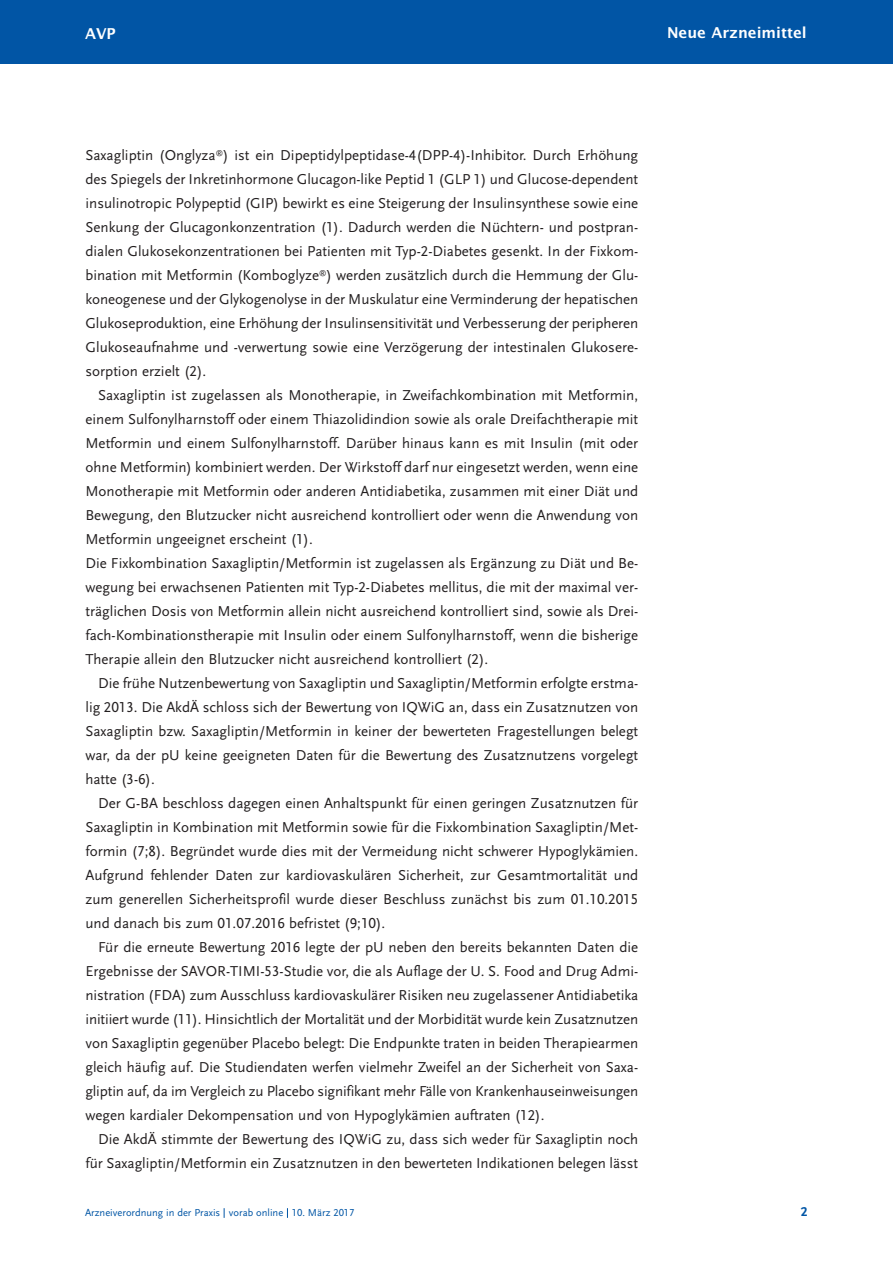
<style>
.page{position:relative;width:893px;height:1263px;background:#fff}
.page>*{position:absolute;margin:0;border:0;box-sizing:border-box;transform-origin:0 0}
.t1{font:15px/24px "Scala Sans LF";color:#231f20;text-align:justify}
.t2{font:600 15px "Lucida Sans";color:#fff}
.t3{font:700 13.5px "Scala Sans LF";color:#0155a5}
.t4{font:10.5px "Scala Sans LF";color:#0155a5}
</style>
<div class="page">
<div style="left:0;top:0;width:892px;height:64px;background:#0155a5"></div>
<p class="t2" style="left:85px;top:25px;width:32px">AVP</p>
<p class="t2" style="left:667px;top:24px;width:141px">Neue Arzneimittel</p>
<p class="t1" style="left:85px;top:143px;width:554px">Saxagliptin (Onglyza<sup>®</sup>) ist ein Dipeptidylpeptidase-4(DPP-4)-Inhibitor. Durch Erhöhung des Spiegels der Inkretinhormone Glucagon-like Peptid 1 (GLP 1) und Glucose-dependent insulinotropic Polypeptid (GIP) bewirkt es eine Steigerung der Insulinsynthese sowie eine Senkung der Glucagonkonzentration (1). Dadurch werden die Nüchtern- und postpran&shy;dialen Glukosekonzentrationen bei Patienten mit Typ-2-Diabetes gesenkt. In der Fixkom&shy;bination mit Metformin (Komboglyze<sup>®</sup>) werden zusätzlich durch die Hemmung der Glu&shy;koneogenese und der Glykogenolyse in der Muskulatur eine Verminderung der hepatischen Glukoseproduktion, eine Erhöhung der Insulinsensitivität und Verbesserung der peripheren Glukoseaufnahme und -verwertung sowie eine Verzögerung der intestinalen Glukosere&shy;sorption erzielt (2).</p>
<p class="t1" style="left:85px;top:383px;width:554px;text-align:left;text-indent:13px">Saxagliptin ist zugelassen als Monotherapie, in Zweifachkombination mit Metformin, einem Sulfonylharnstoff oder einem Thiazolidindion sowie als orale Dreifachtherapie mit Metformin und einem Sulfonylharnstoff. Darüber hinaus kann es mit Insulin (mit oder ohne Metformin) kombiniert werden. Der Wirkstoff darf nur eingesetzt werden, wenn eine Monotherapie mit Metformin oder anderen Antidiabetika, zusammen mit einer Diät und Bewegung, den Blutzucker nicht ausreichend kontrolliert oder wenn die Anwendung von Metformin ungeeignet erscheint (1).<br>Die Fixkombination Saxagliptin/Metformin ist zugelassen als Ergänzung zu Diät und Be&shy;wegung bei erwachsenen Patienten mit Typ-2-Diabetes mellitus, die mit der maximal ver&shy;träglichen Dosis von Metformin allein nicht ausreichend kontrolliert sind, sowie als Drei&shy;fach-Kombinationstherapie mit Insulin oder einem Sulfonylharnstoff, wenn die bisherige Therapie allein den Blutzucker nicht ausreichend kontrolliert (2).</p>
<p class="t1" style="left:85px;top:671px;width:554px;text-indent:13px">Die frühe Nutzenbewertung von Saxagliptin und Saxagliptin/Metformin erfolgte erstma&shy;lig 2013. Die AkdÄ schloss sich der Bewertung von IQWiG an, dass ein Zusatznutzen von Saxagliptin bzw. Saxagliptin/Metformin in keiner der bewerteten Fragestellungen belegt war, da der pU keine geeigneten Daten für die Bewertung des Zusatznutzens vorgelegt hatte (3-6).</p>
<p class="t1" style="left:85px;top:791px;width:554px;text-indent:13px">Der G-BA beschloss dagegen einen Anhaltspunkt für einen geringen Zusatznutzen für Saxagliptin in Kombination mit Metformin sowie für die Fixkombination Saxagliptin/Met&shy;formin (7;8). Begründet wurde dies mit der Vermeidung nicht schwerer Hypoglykämien.<br>Aufgrund fehlender Daten zur kardiovaskulären Sicherheit, zur Gesamtmortalität und zum generellen Sicherheitsprofil wurde dieser Beschluss zunächst bis zum 01.10.2015 und danach bis zum 01.07.2016 befristet (9;10).</p>
<p class="t1" style="left:85px;top:935px;width:554px;text-indent:13px">Für die erneute Bewertung 2016 legte der pU neben den bereits bekannten Daten die Ergebnisse der SAVOR-TIMI-53-Studie vor, die als Auflage der U. S. Food and Drug Admi&shy;nistration (FDA) zum Ausschluss kardiovaskulärer Risiken neu zugelassener Antidiabetika initiiert wurde (11). Hinsichtlich der Mortalität und der Morbidität wurde kein Zusatznutzen von Saxagliptin gegenüber Placebo belegt: Die Endpunkte traten in beiden Therapiearmen gleich häufig auf. Die Studiendaten werfen vielmehr Zweifel an der Sicherheit von Saxa&shy;gliptin auf, da im Vergleich zu Placebo signifikant mehr Fälle von Krankenhauseinweisungen wegen kardialer Dekompensation und von Hypoglykämien auftraten (12).</p>
<p class="t1" style="left:85px;top:1127px;width:554px;text-align:right">Die AkdÄ stimmte der Bewertung des IQWiG zu, dass sich weder für Saxagliptin noch für Saxagliptin/Metformin ein Zusatznutzen in den bewerteten Indikationen belegen lässt</p>
<p class="t4" style="left:85px;top:1207px;width:271px">Arzneiverordnung in der Praxis vorab online 10. März 2017</p>
<p class="t3" style="left:801px;top:1204px;width:8px">2</p>
</div>
